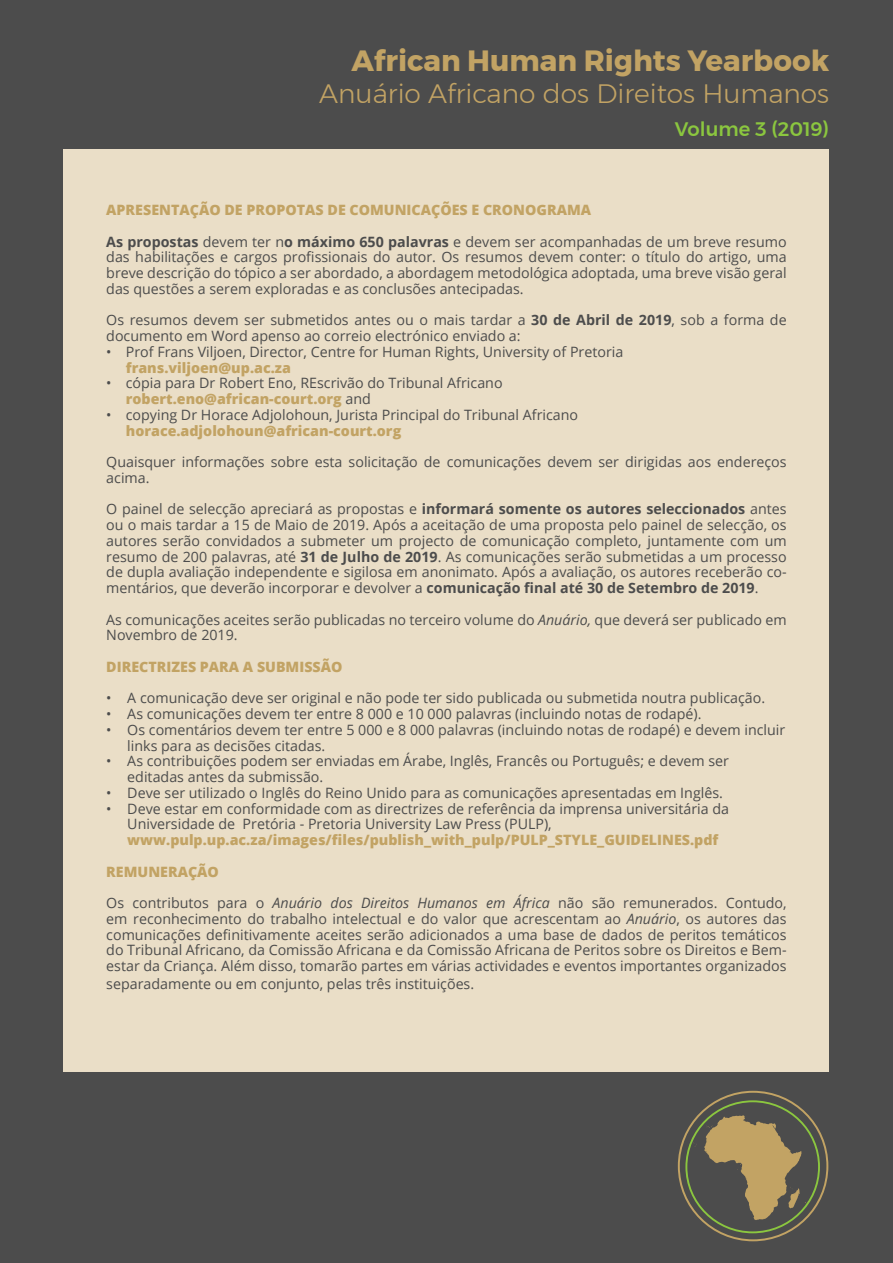
<style>
.page{position:relative;width:893px;height:1263px;background:#4c4c4c}
.page>*{position:absolute;margin:0;border:0;box-sizing:border-box;transform-origin:0 0}
.t1{font:700 29.25px "Montserrat";color:#c2a364}
.t2{font:300 26.55px "Montserrat";color:#c2a364}
.t3{font:500 19.5px "Montserrat";color:#8bc63f}
.t4{font:14.25px/15.8px "Open Sans";color:#4c4c4c}
.t5{font:800 14.25px "Open Sans";color:#c2a364}
.s1{font-weight:700}
.s2{font-weight:400;color:#4c4c4c}
.s3{font-style:italic}
</style>
<div class="page">
<div style="left:64px;top:149px;width:765px;height:922px;background:#eadec7"></div>
<svg style="left:693px;top:1115px;width:123px;height:114px"></svg>
<p class="t1" style="left:351px;top:37px;width:479px">African Human Rights Yearbook</p>
<p class="t2" style="left:319px;top:74px;width:511px">Anuário Africano dos Direitos Humanos</p>
<p class="t3" style="left:675px;top:113px;width:156px">Volume 3 (2019)</p>
<p class="t5" style="left:106px;top:199px;width:486px">APRESENTAÇÃO DE PROPOTAS DE COMUNICAÇÕES E CRONOGRAMA</p>
<p class="t4" style="left:106px;top:233px;width:682px;text-align:justify"><span class="s1">As propostas</span> devem ter n<span class="s1">o máximo 650 palavras</span> e devem ser acompanhadas de um breve resumo das habilitações e cargos profissionais do autor. Os resumos devem conter: o título do artigo, uma breve descrição do tópico a ser abordado, a abordagem metodológica adoptada, uma breve visão geral das questões a serem exploradas e as conclusões antecipadas.</p>
<p class="t4" style="left:106px;top:312px;width:682px">Os resumos devem ser submetidos antes ou o mais tardar a <span class="s1">30 de Abril de 2019</span>, sob a forma de documento em Word apenso ao correio electrónico enviado a:</p>
<p class="t4" style="left:106px;top:343px;width:519px">• Prof Frans Viljoen, Director, Centre for Human Rights, University of Pretoria</p>
<p class="t5" style="left:126px;top:356px;width:167px">frans.viljoen@up.ac.za</p>
<p class="t4" style="left:106px;top:375px;width:398px">• cópia para Dr Robert Eno, REscrivão do Tribunal Africano</p>
<p class="t5" style="left:126px;top:388px;width:247px">robert.eno@african-court.org <span class="s2">and</span></p>
<p class="t4" style="left:106px;top:406px;width:473px">• copying Dr Horace Adjolohoun, Jurista Principal do Tribunal Africano</p>
<p class="t5" style="left:126px;top:419px;width:277px">horace.adjolohoun@african-court.org</p>
<p class="t4" style="left:106px;top:454px;width:682px">Quaisquer informações sobre esta solicitação de comunicações devem ser dirigidas aos endereços acima.</p>
<p class="t4" style="left:106px;top:501px;width:682px;text-align:justify">O painel de selecção apreciará as propostas e <span class="s1">informará somente os autores seleccionados</span> antes ou o mais tardar a 15 de Maio de 2019. Após a aceitação de uma proposta pelo painel de selecção, os autores serão convidados a submeter um projecto de comunicação completo, juntamente com um resumo de 200 palavras, até <span class="s1">31 de Julho de 2019</span>. As comunicações serão submetidas a um processo de dupla avaliação independente e sigilosa em anonimato. Após a avaliação, os autores receberão co&shy;mentários, que deverão incorporar e devolver a <span class="s1">comunicação final até 30 de Setembro de 2019</span>.</p>
<p class="t4" style="left:106px;top:611px;width:682px">As comunicações aceites serão publicadas no terceiro volume do <span class="s3">Anuário,</span> que deverá ser publicado em<br>Novembro de 2019.</p>
<p class="t5" style="left:106px;top:656px;width:238px">DIRECTRIZES PARA A SUBMISSÃO</p>
<p class="t4" style="left:106px;top:690px;width:660px">• A comunicação deve ser original e não pode ter sido publicada ou submetida noutra publicação.</p>
<p class="t4" style="left:106px;top:706px;width:597px">• As comunicações devem ter entre 8 000 e 10 000 palavras (incluindo notas de rodapé).</p>
<p class="t4" style="left:127px;top:721px;width:659px;text-indent:-21px">• Os comentários devem ter entre 5 000 e 8 000 palavras (incluindo notas de rodapé) e devem incluir links para as decisões citadas.</p>
<p class="t4" style="left:127px;top:753px;width:603px;text-indent:-21px">• As contribuições podem ser enviadas em Árabe, Inglês, Francês ou Português; e devem ser editadas antes da submissão.</p>
<p class="t4" style="left:106px;top:784px;width:618px">• Deve ser utilizado o Inglês do Reino Unido para as comunicações apresentadas em Inglês.</p>
<p class="t4" style="left:127px;top:800px;width:603px;text-indent:-21px">• Deve estar em conformidade com as directrizes de referência da imprensa universitária da<br>Universidade de Pretória - Pretoria University Law Press (PULP),</p>
<p class="t5" style="left:127px;top:829px;width:593px">www.pulp.up.ac.za/images/files/publish_with_pulp/PULP_STYLE_GUIDELINES.pdf</p>
<p class="t5" style="left:106px;top:860px;width:114px">REMUNERAÇÃO</p>
<p class="t4" style="left:106px;top:895px;width:682px;text-align:justify">Os contributos para o <span class="s3">Anuário dos Direitos Humanos em África</span> não são remunerados. Contudo, em reconhecimento do trabalho intelectual e do valor que acrescentam ao <span class="s3">Anuário</span>, os autores das comunicações definitivamente aceites serão adicionados a uma base de dados de peritos temáticos do Tribunal Africano, da Comissão Africana e da Comissão Africana de Peritos sobre os Direitos e Bem&shy;estar da Criança. Além disso, tomarão partes em várias actividades e eventos importantes organizados</p>
<p class="t4" style="left:106px;top:976px;width:369px">separadamente ou em conjunto, pelas três instituições.</p>
</div>
